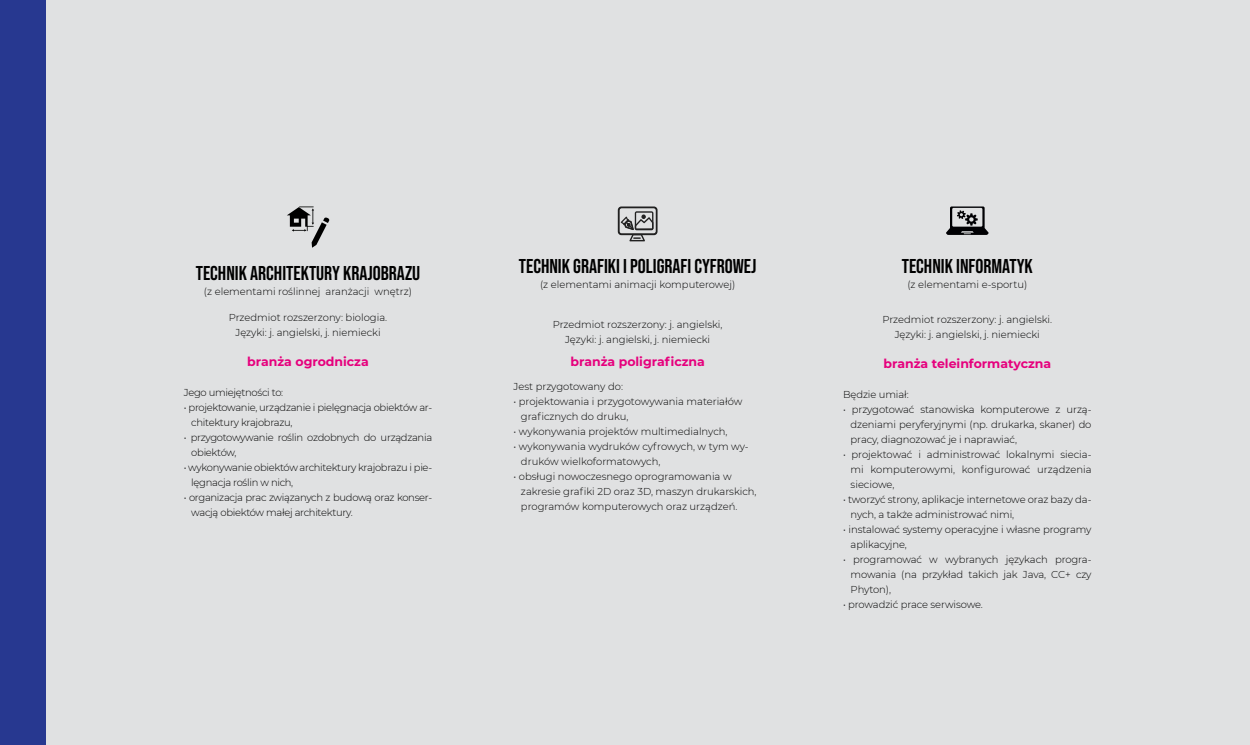
<style>
.page{position:relative;width:1250px;height:745px;background:#fff}
.page>*{position:absolute;margin:0;border:0;box-sizing:border-box;transform-origin:0 0}
.t1{font:20px "Bebas Neue";color:#000}
.t2{font:700 12.5px "Montserrat";color:#e6007d}
.t3{font:300 10px/15px "Montserrat";letter-spacing:-.01em;color:#000}
.t4{font:300 10px/15px "Montserrat";letter-spacing:-.03em;color:#000}
</style>
<div class="page">
<div style="left:0;top:0;width:1250px;height:744px;background:#e0e1e2"></div>
<div style="left:0;top:0;width:46px;height:744px;background:#273890"></div>
<svg style="left:946px;top:206px;width:43px;height:29px"></svg>
<svg style="left:287px;top:206px;width:43px;height:41px"></svg>
<svg style="left:618px;top:206px;width:40px;height:35px"></svg>
<h1 class="t1" style="left:196px;top:261px;width:226px">TECHNIK ARCHITEKTURY KRAJOBRAZU</h1>
<p class="t3" style="left:204px;top:283px;width:210px">(z elementami roślinnej aranżacji wnętrz)</p>
<p class="t3" style="left:229px;top:309px;width:160px;text-align:center">Przedmiot rozszerzony: biologia.<br>Języki: j. angielski, j. niemiecki</p>
<p class="t2" style="left:247px;top:352px;width:123px">branża ogrodnicza</p>
<p class="t4" style="left:184px;top:384px;width:101px">Jego umiejętności to:</p>
<p class="t4" style="left:191px;top:399px;width:242px;text-indent:-8px">• projektowanie, urządzanie i pielęgnacja obiektów ar&shy;chitektury krajobrazu,</p>
<p class="t4" style="left:191px;top:429px;width:242px;text-indent:-8px">• przygotowywanie roślin ozdobnych do urządzania obiektów,</p>
<p class="t4" style="left:191px;top:459px;width:242px;text-indent:-8px">• wykonywanie obiektów architektury krajobrazu i pie&shy;lęgnacja roślin w nich,</p>
<p class="t4" style="left:191px;top:489px;width:242px;text-indent:-8px">• organizacja prac związanych z budową oraz konser&shy;wacją obiektów małej architektury.</p>
<h1 class="t1" style="left:519px;top:254px;width:239px">TECHNIK GRAFIKI I POLIGRAFI CYFROWEJ</h1>
<p class="t3" style="left:540px;top:276px;width:197px">(z elementami animacji komputerowej)</p>
<p class="t3" style="left:553px;top:316px;width:171px;text-align:center">Przedmiot rozszerzony: j. angielski,<br>Języki: j. angielski, j. niemiecki</p>
<p class="t2" style="left:570px;top:352px;width:136px">branża poligraficzna</p>
<p class="t3" style="left:513px;top:378px;width:111px">Jest przygotowany do:</p>
<p class="t3" style="left:521px;top:393px;width:223px;text-indent:-8px">• projektowania i przygotowywania materiałów graficznych do druku,</p>
<p class="t3" style="left:513px;top:423px;width:216px">• wykonywania projektów multimedialnych,</p>
<p class="t3" style="left:521px;top:438px;width:229px;text-indent:-8px">• wykonywania wydruków cyfrowych, w tym wy&shy;druków wielkoformatowych,</p>
<p class="t3" style="left:521px;top:468px;width:237px;text-indent:-8px">• obsługi nowoczesnego oprogramowania w zakresie grafiki 2D oraz 3D, maszyn drukarskich, programów komputerowych oraz urządzeń.</p>
<h1 class="t1" style="left:902px;top:254px;width:133px">TECHNIK INFORMATYK</h1>
<p class="t3" style="left:907px;top:276px;width:121px">(z elementami e-sportu)</p>
<p class="t3" style="left:882px;top:311px;width:171px;text-align:center">Przedmiot rozszerzony: j. angielski.<br>Języki: j. angielski, j. niemiecki</p>
<p class="t2" style="left:883px;top:354px;width:169px">branża teleinformatyczna</p>
<p class="t3" style="left:843px;top:386px;width:67px">Będzie umiał:</p>
<p class="t3" style="left:851px;top:401px;width:242px;text-align:justify;text-indent:-8px">• przygotować stanowiska komputerowe z urzą&shy;dzeniami peryferyjnymi (np. drukarka, skaner) do pracy, diagnozować je i naprawiać,</p>
<p class="t3" style="left:851px;top:446px;width:242px;text-align:justify;text-indent:-8px">• projektować i administrować lokalnymi siecia&shy;mi komputerowymi, konfigurować urządzenia sieciowe,</p>
<p class="t3" style="left:851px;top:491px;width:242px;text-indent:-8px">• tworzyć strony, aplikacje internetowe oraz bazy da&shy;nych, a także administrować nimi,</p>
<p class="t3" style="left:851px;top:521px;width:242px;text-indent:-8px">• instalować systemy operacyjne i własne programy aplikacyjne,</p>
<p class="t3" style="left:851px;top:551px;width:242px;text-align:justify;text-indent:-8px">• programować w wybranych językach progra&shy;mowania (na przykład takich jak Java, CC+ czy Phyton),</p>
<p class="t3" style="left:843px;top:596px;width:141px">• prowadzić prace serwisowe.</p>
</div>
